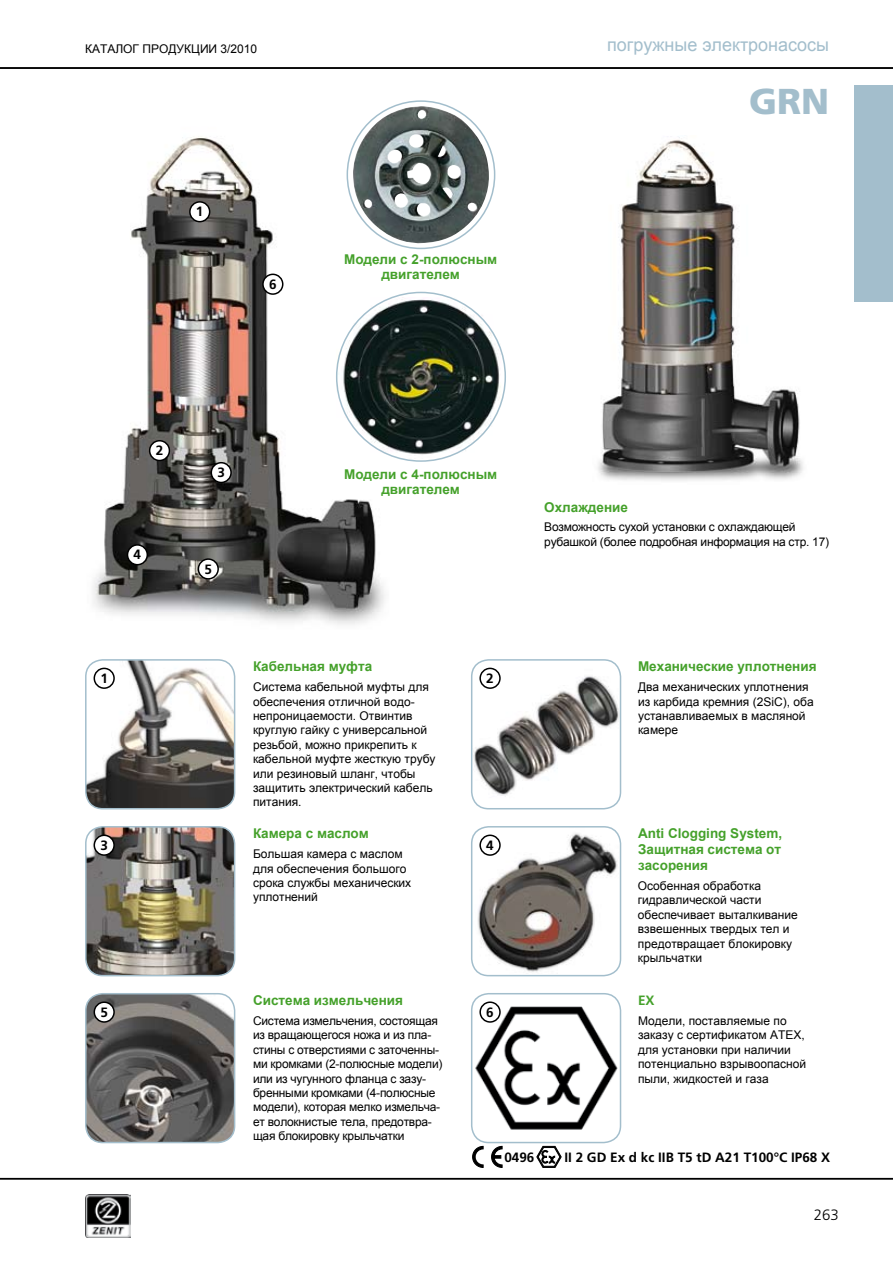
<style>
.page{position:relative;width:893px;height:1263px;background:#fff}
.page>*{position:absolute;margin:0;border:0;box-sizing:border-box;transform-origin:0 0}
.t1{font:900 36px "Frutiger";color:#a3becc}
.t2{font:18px "Arial";color:#a3becc}
.t3{font:300 15px "Frutiger";color:#000}
.t4{font:700 13.5px/16.2px "Arial";color:#45a12b;text-align:center}
.t5{font:700 13.5px "Frutiger";color:#000}
.t6{font:700 13.5px "Frutiger";color:#45a12b}
.t7{font:12px/14.4px "Arial";color:#000}
.t8{font:12px/14.4px "Arial";letter-spacing:-.02em;color:#000}
.t9{font:12px "Arial";color:#000}
</style>
<div class="page">
<hr style="left:0;top:67px;width:893px;height:2px;background:#000">
<div style="left:855px;top:85px;width:38px;height:217px;background:#a3becc"></div>
<hr style="left:0;top:1178px;width:893px;height:1px;background:#000">
<img style="left:85px;top:1195px;width:45px;height:42px">
<img style="left:93px;top:137px;width:319px;height:488px">
<img style="left:472px;top:827px;width:148px;height:149px">
<div style="left:471px;top:826px;width:150px;height:150px;border:2px solid #a3becc;border-radius:17px"></div>
<img style="left:86px;top:827px;width:149px;height:149px">
<div style="left:85px;top:826px;width:150px;height:150px;border:2px solid #a3becc;border-radius:17px"></div>
<img style="left:472px;top:660px;width:148px;height:149px">
<div style="left:471px;top:659px;width:150px;height:150px;border:2px solid #a3becc;border-radius:17px"></div>
<img style="left:472px;top:994px;width:148px;height:148px">
<div style="left:471px;top:993px;width:150px;height:150px;border:2px solid #a3becc;border-radius:17px"></div>
<img style="left:86px;top:660px;width:149px;height:149px">
<div style="left:85px;top:659px;width:150px;height:150px;border:2px solid #a3becc;border-radius:17px"></div>
<img style="left:86px;top:994px;width:148px;height:148px">
<div style="left:85px;top:993px;width:150px;height:150px;border:2px solid #a3becc;border-radius:17px"></div>
<svg style="left:537px;top:1146px;width:24px;height:21px"></svg>
<svg style="left:473px;top:1146px;width:10px;height:21px"></svg>
<svg style="left:491px;top:1146px;width:11px;height:21px"></svg>
<img style="left:598px;top:137px;width:205px;height:344px">
<img style="left:337px;top:297px;width:164px;height:162px">
<img style="left:353px;top:106px;width:136px;height:138px">
<div style="left:480px;top:668px;width:20px;height:20px;background:#fff;border-radius:50%"></div>
<div style="left:479px;top:668px;width:22px;height:21px;border:2px solid #000;border-radius:50%"></div>
<div style="left:94px;top:835px;width:20px;height:20px;background:#fff;border-radius:50%"></div>
<div style="left:94px;top:834px;width:21px;height:22px;border:2px solid #000;border-radius:50%"></div>
<div style="left:198px;top:559px;width:20px;height:20px;background:#fff;border-radius:50%"></div>
<div style="left:198px;top:558px;width:21px;height:22px;border:2px solid #000;border-radius:50%"></div>
<div style="left:94px;top:1002px;width:20px;height:20px;background:#fff;border-radius:50%"></div>
<div style="left:94px;top:1001px;width:21px;height:22px;border:2px solid #000;border-radius:50%"></div>
<div style="left:94px;top:668px;width:20px;height:20px;background:#fff;border-radius:50%"></div>
<div style="left:94px;top:668px;width:21px;height:21px;border:2px solid #000;border-radius:50%"></div>
<div style="left:480px;top:835px;width:20px;height:20px;background:#fff;border-radius:50%"></div>
<div style="left:479px;top:834px;width:22px;height:22px;border:2px solid #000;border-radius:50%"></div>
<div style="left:480px;top:1002px;width:20px;height:20px;background:#fff;border-radius:50%"></div>
<div style="left:479px;top:1001px;width:22px;height:22px;border:2px solid #000;border-radius:50%"></div>
<div style="left:150px;top:441px;width:19px;height:19px;background:#fff;border-radius:50%"></div>
<div style="left:149px;top:440px;width:21px;height:21px;border:2px solid #000;border-radius:50%"></div>
<div style="left:211px;top:463px;width:20px;height:19px;background:#fff;border-radius:50%"></div>
<div style="left:211px;top:462px;width:21px;height:21px;border:2px solid #000;border-radius:50%"></div>
<div style="left:190px;top:202px;width:20px;height:20px;background:#fff;border-radius:50%"></div>
<div style="left:189px;top:201px;width:21px;height:21px;border:2px solid #000;border-radius:50%"></div>
<div style="left:128px;top:545px;width:19px;height:20px;background:#fff;border-radius:50%"></div>
<div style="left:127px;top:544px;width:21px;height:21px;border:2px solid #000;border-radius:50%"></div>
<div style="left:263px;top:274px;width:20px;height:20px;background:#fff;border-radius:50%"></div>
<div style="left:262px;top:274px;width:21px;height:21px;border:2px solid #000;border-radius:50%"></div>
<p class="t9" style="left:85px;top:41px;width:174px">КАТАЛОГ ПРОДУКЦИИ 3/2010</p>
<h2 class="t2" style="left:607px;top:33px;width:223px">погружные электронасосы</h2>
<p class="t5" style="left:196px;top:204px;width:9px">1</p>
<p class="t5" style="left:269px;top:276px;width:9px">6</p>
<p class="t4" style="left:344px;top:252px;width:155px;line-height:15px">Модели с 2-полюсным двигателем</p>
<h1 class="t1" style="left:749px;top:79px;width:82px">GRN</h1>
<p class="t5" style="left:156px;top:443px;width:9px">2</p>
<p class="t5" style="left:217px;top:465px;width:9px">3</p>
<p class="t4" style="left:344px;top:468px;width:155px;line-height:15px">Модели с 4-полюсным двигателем</p>
<p class="t5" style="left:134px;top:547px;width:9px">4</p>
<p class="t4" style="left:544px;top:499px;width:85px">Охлаждение</p>
<p class="t8" style="left:544px;top:520px;width:286px">Возможность сухой установки с охлаждающей рубашкой (более подробная информация на стр. 17)</p>
<p class="t5" style="left:204px;top:561px;width:9px">5</p>
<p class="t5" style="left:100px;top:670px;width:9px">1</p>
<p class="t4" style="left:253px;top:659px;width:121px">Кабельная муфта</p>
<p class="t7" style="left:253px;top:680px;width:184px">Система кабельной муфты для обеспечения отличной водо&shy;непроницаемости. Отвинтив круглую гайку с универсальной резьбой, можно прикрепить к кабельной муфте жесткую трубу или резиновый шланг, чтобы защитить электрический кабель питания.</p>
<p class="t5" style="left:486px;top:670px;width:9px">2</p>
<p class="t4" style="left:638px;top:659px;width:180px">Механические уплотнения</p>
<p class="t7" style="left:638px;top:680px;width:177px">Два механических уплотнения из карбида кремния (2SiC), оба устанавливаемых в масляной камере</p>
<p class="t5" style="left:100px;top:837px;width:9px">3</p>
<p class="t4" style="left:253px;top:826px;width:117px">Камера с маслом</p>
<p class="t7" style="left:253px;top:847px;width:160px">Большая камера с маслом для обеспечения большого срока службы механических уплотнений</p>
<p class="t5" style="left:486px;top:837px;width:9px">4</p>
<p class="t4" style="left:638px;top:826px;width:146px;text-align:justify">Anti Clogging System, Защитная система от засорения</p>
<p class="t7" style="left:638px;top:879px;width:162px">Особенная обработка гидравлической части обеспечивает выталкивание взвешенных твердых тел и предотвращает блокировку крыльчатки</p>
<p class="t5" style="left:100px;top:1004px;width:9px">5</p>
<p class="t4" style="left:253px;top:992px;width:151px">Система измельчения</p>
<p class="t6" style="left:638px;top:992px;width:18px">EX</p>
<p class="t5" style="left:486px;top:1004px;width:9px">6</p>
<p class="t8" style="left:253px;top:1014px;width:191px">Система измельчения, состоящая из вращающегося ножа и из пла&shy;стины с отверстиями с заточенны&shy;ми кромками (2-полюсные модели) или из чугунного фланца с зазу&shy;бренными кромками (4-полюсные модели), которая мелко измельча&shy;ет волокнистые тела, предотвра&shy;щая блокировку крыльчатки</p>
<p class="t7" style="left:638px;top:1014px;width:170px">Модели, поставляемые по заказу с сертификатом АТЕХ, для установки при наличии потенциально взрывоопасной пыли, жидкостей и газа</p>
<p class="t5" style="left:504px;top:1149px;width:32px">0496</p>
<p class="t5" style="left:564px;top:1149px;width:267px">II 2 GD Ex d kc IIB T5 tD A21 T100°C IP68 X</p>
<p class="t3" style="left:814px;top:1206px;width:27px">263</p>
</div>
